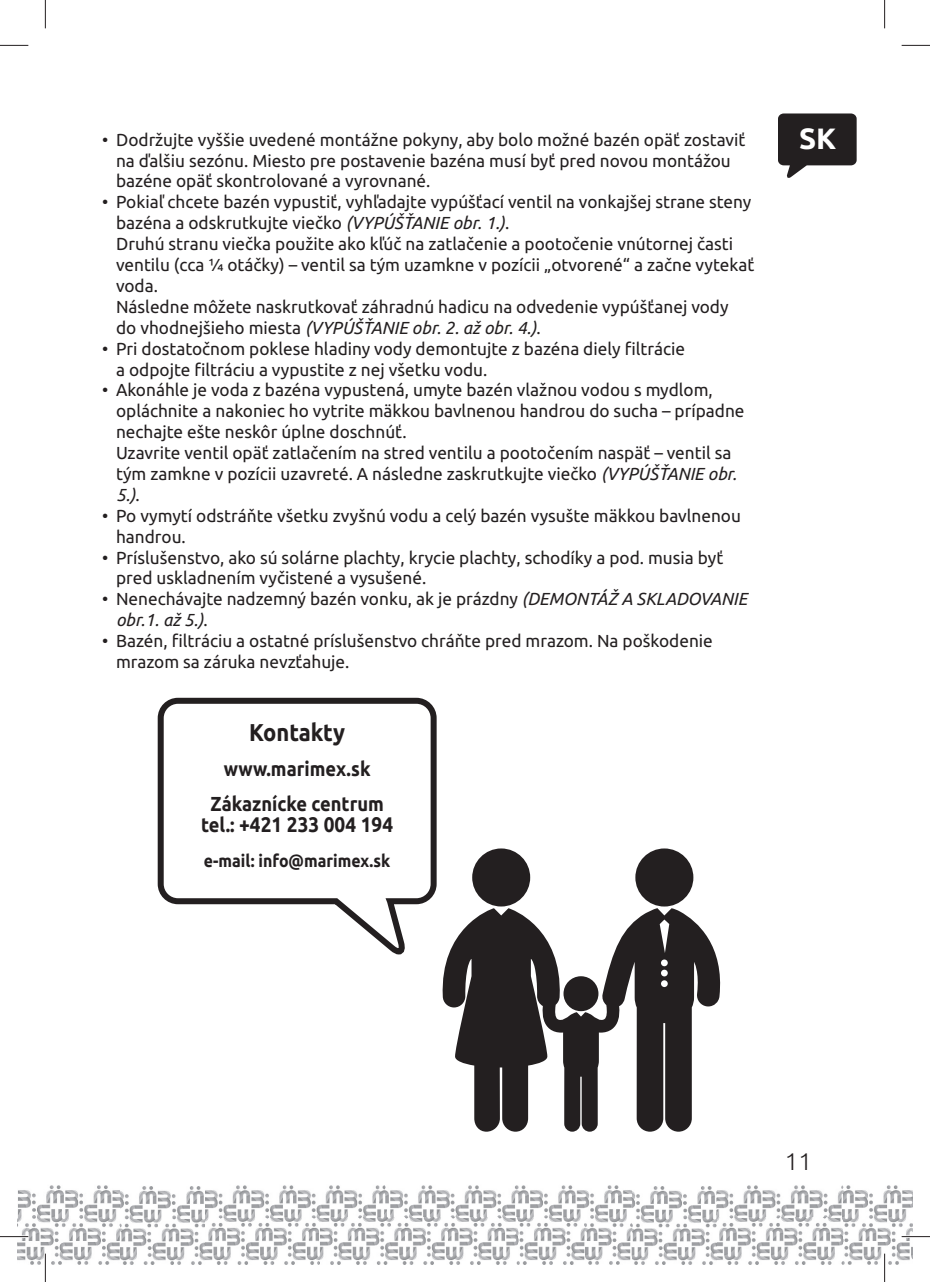
<style>
.page{position:relative;width:930px;height:1282px;background:#fff}
.page>*{position:absolute;margin:0;border:0;box-sizing:border-box;transform-origin:0 0}
.t1{font:700 29.4px "Ubuntu";color:#fff}
.t2{font:700 24.4px "Ubuntu";color:#231f20;scale:.9 1}
.t3{font:300 24px "Ubuntu";color:#231f20}
.t4{font:700 21.2px "Ubuntu";color:#231f20;scale:.9 1}
.t5{font:700 20.2px/35.2px "Ubuntu";color:#231f20;text-align:center;scale:.9 1}
.t6{font:700 17.6px "Ubuntu";color:#231f20;scale:.9 1}
.t7{font:17.4px/20.8px "Ubuntu";color:#231f20}
.s1{font-style:italic}
.s2{font-size:20.2px}
</style>
<div class="page">
<img style="left:205px;top:1185px;width:379px;height:32px">
<img style="left:584px;top:1185px;width:48px;height:79px">
<img style="left:205px;top:1217px;width:379px;height:47px">
<img style="left:650px;top:1264px;width:67px;height:1px">
<img style="left:17px;top:1185px;width:188px;height:79px">
<img style="left:632px;top:1185px;width:281px;height:79px">
<svg style="left:778px;top:113px;width:79px;height:65px"></svg>
<svg style="left:157px;top:697px;width:280px;height:258px"></svg>
<svg style="left:472px;top:848px;width:58px;height:58px"></svg>
<div style="left:635px;top:848px;width:58px;height:58px;background:#231f20;border-radius:50%"></div>
<svg style="left:443px;top:908px;width:277px;height:223px;fill:#231f20"></svg>
<svg style="left:563px;top:976px;width:35px;height:35px"></svg>
<svg style="left:0;top:45px;width:28px;height:1px"></svg>
<svg style="left:45px;top:0;width:1px;height:28px"></svg>
<svg style="left:901px;top:45px;width:29px;height:1px"></svg>
<svg style="left:884px;top:0;width:1px;height:28px"></svg>
<hr style="left:0;top:1235px;width:28px;height:2px;background:#fff">
<svg style="left:0;top:1236px;width:28px;height:1px"></svg>
<hr style="left:44px;top:1253px;width:3px;height:28px;background:#fff">
<svg style="left:45px;top:1253px;width:1px;height:28px"></svg>
<hr style="left:901px;top:1235px;width:29px;height:2px;background:#fff">
<svg style="left:901px;top:1236px;width:29px;height:1px"></svg>
<hr style="left:883px;top:1253px;width:3px;height:28px;background:#fff">
<svg style="left:884px;top:1253px;width:1px;height:28px"></svg>
<p class="t7" style="left:116px;top:128px;width:631px;text-indent:-14px">• Dodržujte vyššie uvedené montážne pokyny, aby bolo možné bazén opäť zostaviť na ďalšiu sezónu. Miesto pre postavenie bazéna musí byť pred novou montážou bazéne opäť skontrolované a vyrovnané.</p>
<p class="t7" style="left:116px;top:191px;width:640px;text-indent:-14px">• Pokiaľ chcete bazén vypustiť, vyhľadajte vypúšťací ventil na vonkajšej strane steny bazéna a odskrutkujte viečko <span class="s1">(VYPÚŠŤANIE obr. 1.)</span>.<br>Druhú stranu viečka použite ako kľúč na zatlačenie a pootočenie vnútornej časti ventilu (cca ¼ otáčky) – ventil sa tým uzamkne v pozícii „otvorené“ a začne vytekať voda.<br>Následne môžete naskrutkovať záhradnú hadicu na odvedenie vypúšťanej vody<br>do vhodnejšieho miesta <span class="s1">(VYPÚŠŤANIE obr. 2. až obr. 4.)</span>.</p>
<p class="t7" style="left:116px;top:337px;width:570px;text-indent:-14px">• Pri dostatočnom poklese hladiny vody demontujte z bazéna diely ltrácie a odpojte ltráciu a vypustite z nej všetku vodu.</p>
<p class="t7" style="left:116px;top:379px;width:630px;text-indent:-14px">• Akonáhle je voda z bazéna vypustená, umyte bazén vlažnou vodou s mydlom, opláchnite a nakoniec ho vytrite mäkkou bavlnenou handrou do sucha – prípadne nechajte ešte neskôr úplne doschnúť.<br>Uzavrite ventil opäť zatlačením na stred ventilu a pootočením naspäť – ventil sa tým zamkne v pozícii uzavreté. A následne zaskrutkujte viečko <span class="s1">(VYPÚŠŤANIE obr.<br>5.)</span>.</p>
<p class="t7" style="left:116px;top:504px;width:626px;text-indent:-14px">• Po vymytí odstráňte všetku zvyšnú vodu a celý bazén vysušte mäkkou bavlnenou handrou.</p>
<p class="t7" style="left:116px;top:546px;width:609px;text-indent:-14px">• Príslušenstvo, ako sú solárne plachty, krycie plachty, schodíky a pod. musia byť pred uskladnením vyčistené a vysušené.</p>
<p class="t7" style="left:116px;top:588px;width:633px;text-indent:-14px">• Nenechávajte nadzemný bazén vonku, ak je prázdny <span class="s1">(DEMONTÁŽ A SKLADOVANIE obr.1. až 5.)</span>.</p>
<p class="t7" style="left:116px;top:630px;width:598px;text-indent:-14px">• Bazén, ltráciu a ostatné príslušenstvo chráňte pred mrazom. Na poškodenie mrazom sa záruka nevzťahuje.</p>
<h2 class="t2" style="left:249px;top:717px;width:108px">Kontakty</h2>
<p class="t5" style="left:210px;top:750px;width:194px">www.marimex.sk<br>Zákaznícke centrum</p>
<p class="t4" style="left:201px;top:811px;width:215px"><span class="s2">tel.:</span> +421 233 004 194</p>
<p class="t6" style="left:204px;top:850px;width:209px">e-mail: info@marimex.sk</p>
<h1 class="t1" style="left:799px;top:120px;width:39px">SK</h1>
<h3 class="t3" style="left:785px;top:1146px;width:29px">11</h3>
</div>
